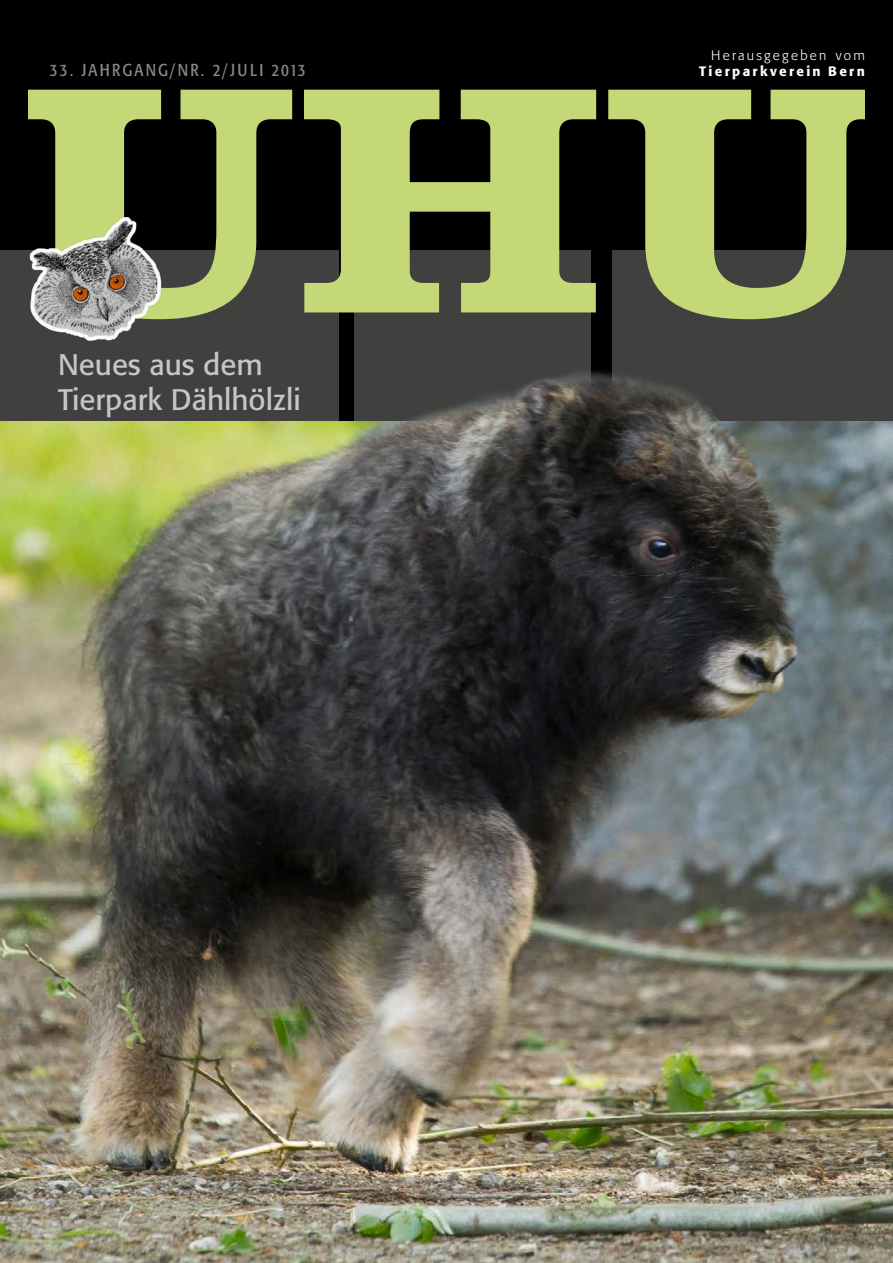
<style>
.page{position:relative;width:893px;height:1263px;background:#000}
.page>*{position:absolute;margin:0;border:0;box-sizing:border-box;transform-origin:0 0}
.t1{font:700 336px "Clarendon";color:#c5d877;scale:1.09 1}
.t2{font:29.4px/35.2px "Formata";color:#c5c6c6}
.t3{font:condensed 17.1px "Formata";letter-spacing:.125em;color:#868786}
.t4{font:500 13.5px "Formata";letter-spacing:.17em;color:#fff}
.t5{font:300 13.5px "Formata";letter-spacing:.17em;color:#fff}
</style>
<div class="page">
<div style="left:0;top:250px;width:338px;height:172px;background:#40403f"></div>
<div style="left:354px;top:250px;width:237px;height:172px;background:#40403f"></div>
<div style="left:612px;top:250px;width:281px;height:172px;background:#40403f"></div>
<img style="left:29px;top:217px;width:133px;height:124px">
<img style="left:0;top:422px;width:893px;height:841px">
<img style="left:282px;top:286px;width:567px;height:388px">
<p class="t3" style="left:50px;top:60px;width:257px">33. JAHRGANG/NR. 2/Juli 2013</p>
<p class="t5" style="left:711px;top:47px;width:155px">Herausgegeben vom</p>
<p class="t4" style="left:699px;top:63px;width:167px">Tierparkverein Bern</p>
<h1 class="t1" style="left:13px;top:-3px;width:804px">UHU</h1>
<p class="t2" style="left:58px;top:347px;width:244px">Neues aus dem<br>Tierpark Dählhölzli</p>
</div>
